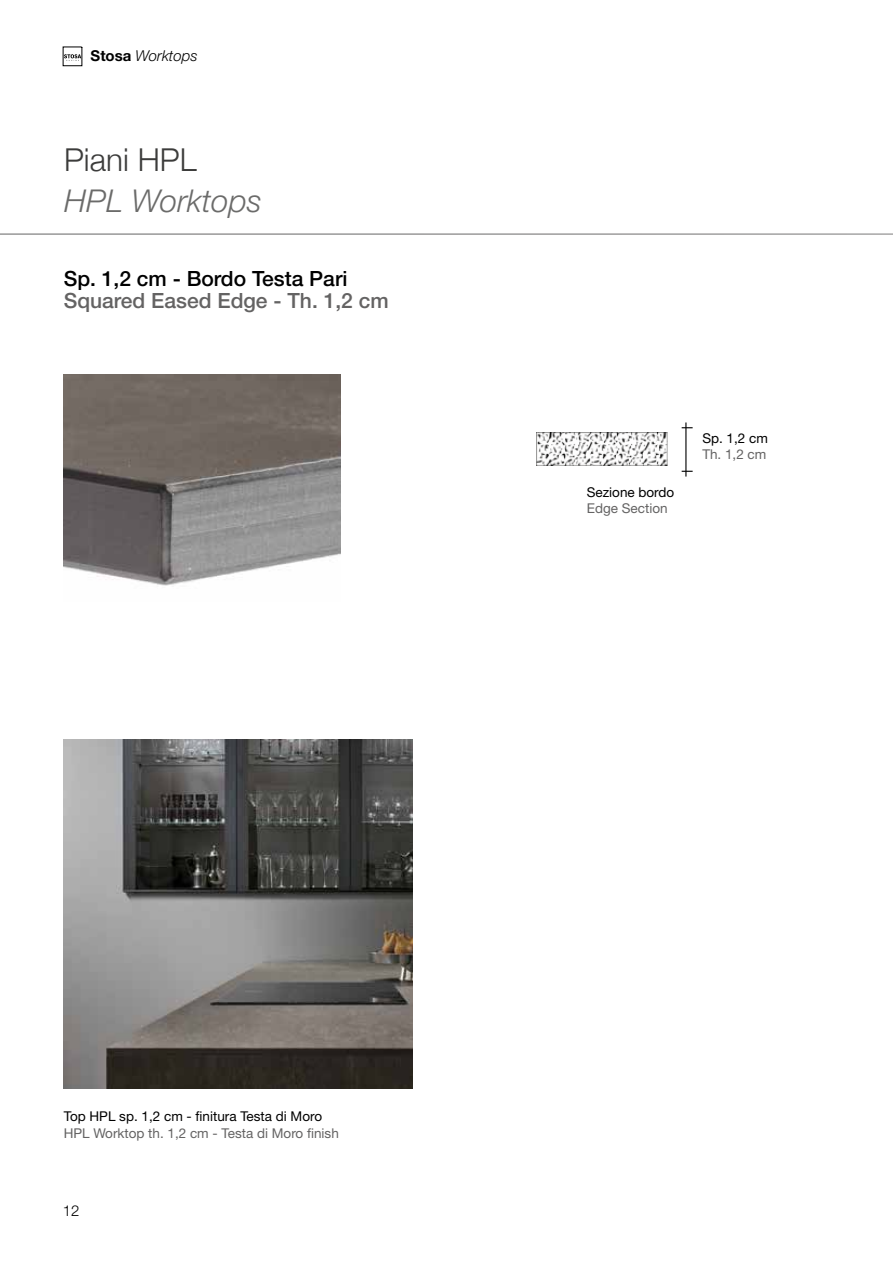
<style>
.page{position:relative;width:893px;height:1263px;background:#fff}
.page>*{position:absolute;margin:0;border:0;box-sizing:border-box;transform-origin:0 0}
.t1{font:italic 300 31.5px "Helvetica Neue LT Std";color:#6b6b6a}
.t2{font:300 31.5px "Helvetica Neue";color:#3c3c3b}
.t3{font:500 21px "Helvetica Neue LT Std";color:#646363}
.t4{font:500 21px "Helvetica Neue LT Std";color:#000}
.t5{font:italic 300 15px "Helvetica Neue LT Std";color:#000}
.t6{font:300 15px "Helvetica Neue LT Std";color:#000}
.t7{font:13.5px "Helvetica Neue LT Std";color:#646363}
.t8{font:13.5px "Helvetica Neue LT Std";color:#000}
.s1{font-weight:700;font-style:normal}
</style>
<div class="page">
<svg style="left:63px;top:47px;width:19px;height:19px"></svg>
<hr style="left:0;top:234px;width:893px;height:1px;background:#646363">
<img style="left:64px;top:374px;width:276px;height:212px">
<hr style="left:685px;top:422px;width:1px;height:55px;background:#000">
<img style="left:537px;top:432px;width:131px;height:34px">
<img style="left:64px;top:740px;width:348px;height:349px">
<p class="t5" style="left:91px;top:47px;width:108px"><span class="s1">Stosa</span> Worktops</p>
<h1 class="t2" style="left:64px;top:134px;width:134px">Piani HPL</h1>
<h1 class="t1" style="left:64px;top:182px;width:199px">HPL Worktops</h1>
<h2 class="t4" style="left:64px;top:266px;width:285px">Sp. 1,2 cm - Bordo Testa Pari</h2>
<h2 class="t3" style="left:64px;top:288px;width:326px">Squared Eased Edge - Th. 1,2 cm</h2>
<p class="t8" style="left:587px;top:484px;width:89px">Sezione bordo</p>
<p class="t7" style="left:587px;top:500px;width:82px">Edge Section</p>
<p class="t8" style="left:702px;top:430px;width:67px">Sp. 1,2 cm</p>
<p class="t7" style="left:702px;top:446px;width:66px">Th. 1,2 cm</p>
<p class="t8" style="left:64px;top:1108px;width:260px">Top HPL sp. 1,2 cm - finitura Testa di Moro</p>
<p class="t7" style="left:64px;top:1125px;width:277px">HPL Worktop th. 1,2 cm - Testa di Moro finish</p>
<p class="t6" style="left:63px;top:1202px;width:18px">12</p>
</div>
